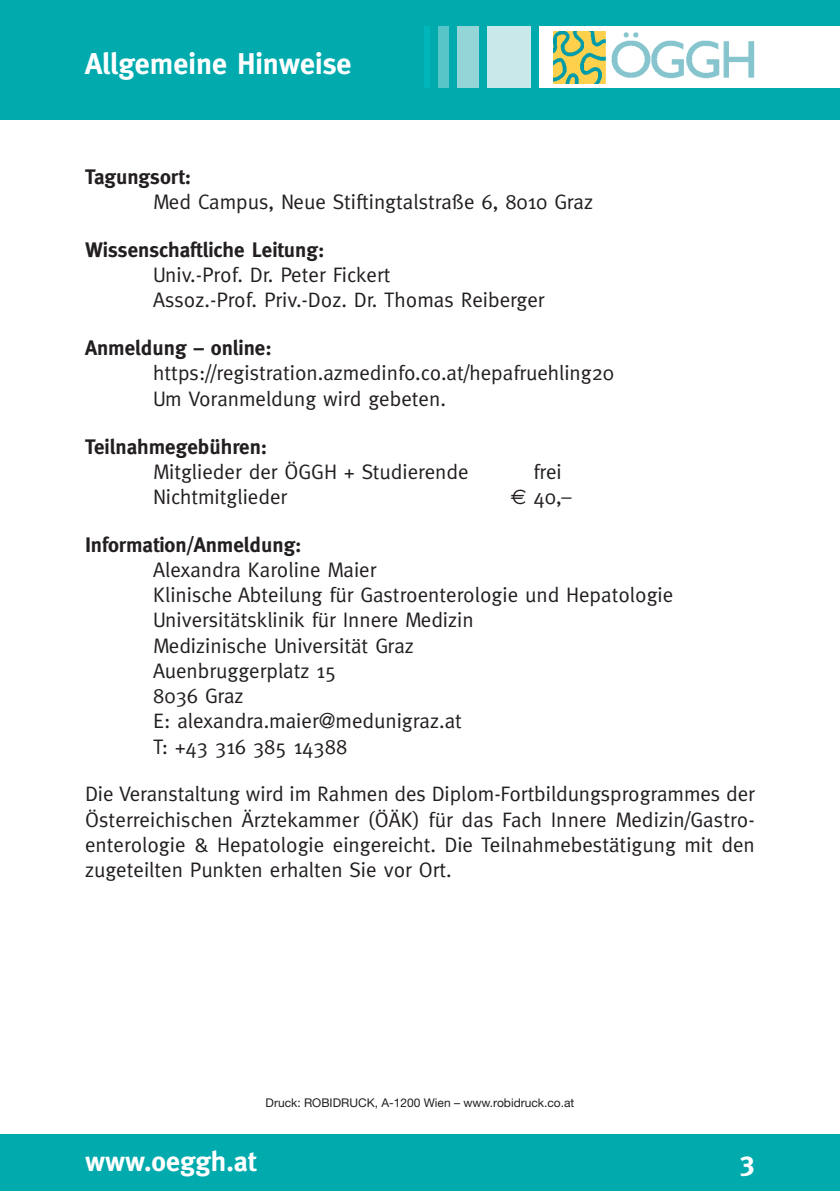
<style>
.page{position:relative;width:840px;height:1191px;background:#fff}
.page>*{position:absolute;margin:0;border:0;box-sizing:border-box;transform-origin:0 0}
.t1{font:700 30px "Meta";color:#fff}
.t2{font:700 28px "Meta";color:#fff}
.t3{font:21px/25.2px "Meta";color:#231f20}
.t4{font:700 21px "Meta";color:#231f20}
.t5{font:12px "Helvetica Neue";color:#231f20}
.s1{font-family:"Euro Sans"}
</style>
<div class="page">
<div style="left:0;top:0;width:839px;height:119px;background:#00aaad"></div>
<div style="left:539px;top:26px;width:300px;height:62px;background:#fff"></div>
<div style="left:487px;top:26px;width:43px;height:62px;background:#c8e8ea"></div>
<div style="left:457px;top:26px;width:22px;height:62px;background:#94d5d8"></div>
<div style="left:438px;top:26px;width:10px;height:62px;background:#58c5c8"></div>
<div style="left:424px;top:26px;width:5px;height:62px;background:#00b6ba"></div>
<img style="left:553px;top:31px;width:202px;height:53px">
<div style="left:0;top:1134px;width:839px;height:57px;background:#00aaad"></div>
<h1 class="t1" style="left:85px;top:52px;width:268px">Allgemeine Hinweise</h1>
<p class="t4" style="left:85px;top:168px;width:107px">Tagungsort:</p>
<p class="t3" style="left:153px;top:191px;width:441px">Med Campus, Neue Stiftingtalstraße 6, 8010 Graz</p>
<p class="t4" style="left:85px;top:241px;width:241px">Wissenschaftliche Leitung:</p>
<p class="t3" style="left:153px;top:264px;width:393px">Univ.-Prof. Dr. Peter Fickert<br>Assoz.-Prof. Priv.-Doz. Dr. Thomas Reiberger</p>
<p class="t4" style="left:85px;top:340px;width:188px">Anmeldung – online:</p>
<p class="t3" style="left:153px;top:362px;width:462px">https://registration.azmedinfo.co.at/hepafruehling20<br>Um Voranmeldung wird gebeten.</p>
<p class="t4" style="left:85px;top:438px;width:183px">Teilnahmegebühren:</p>
<p class="t3" style="left:153px;top:460px;width:317px">Mitglieder der ÖGGH + Studierende</p>
<p class="t3" style="left:533px;top:460px;width:30px">frei</p>
<p class="t3" style="left:153px;top:485px;width:135px">Nichtmitglieder</p>
<p class="t3" style="left:510px;top:485px;width:62px"><span class="s1">€</span> 40,–</p>
<p class="t4" style="left:85px;top:536px;width:218px">Information/Anmeldung:</p>
<p class="t3" style="left:153px;top:559px;width:521px">Alexandra Karoline Maier<br>Klinische Abteilung für Gastroenterologie und Hepatologie<br>Universitätsklinik für Innere Medizin<br>Medizinische Universität Graz<br>Auenbruggerplatz 15<br>8036 Graz<br>E: alexandra.maier@medunigraz.at<br>T: +43 316 385 14388</p>
<p class="t3" style="left:85px;top:783px;width:671px;text-align:justify">Die Veranstaltung wird im Rahmen des Diplom-Fort bildungs programmes der Österreichischen Ärztekammer (ÖÄK) für das Fach Innere Medizin/Gastro - enterologie &amp; Hepatologie eingereicht. Die Teilnahmebestätigung mit den zugeteilten Punkten erhalten Sie vor Ort.</p>
<p class="t5" style="left:265px;top:1098px;width:310px">Druck: ROBIDRUCK, A-1200 Wien – www.robidruck.co.at</p>
<h2 class="t2" style="left:85px;top:1149px;width:173px">www.oeggh.at</h2>
<h2 class="t2" style="left:739px;top:1149px;width:16px">3</h2>
</div>
